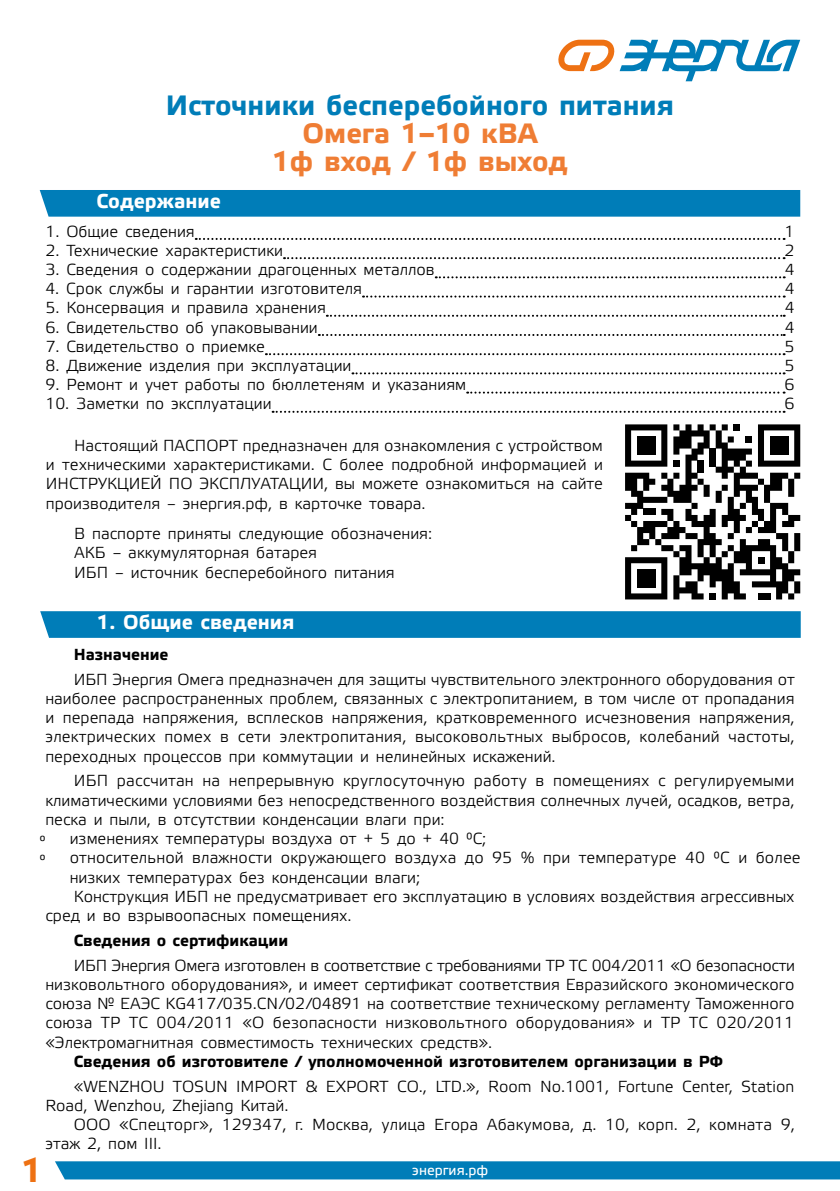
<style>
.page{position:relative;width:840px;height:1191px;background:#fff}
.page>*{position:absolute;margin:0;border:0;box-sizing:border-box;transform-origin:0 0}
.t1{font:700 34px "Etelka Text Pro";color:#ee7113}
.t2{font:700 28px "Etelka Text Pro";color:#007db8}
.t3{font:700 28px/28px "Etelka Text Pro";color:#ef7d34;text-align:center}
.t4{font:700 20px "Etelka Text Pro";color:#fff}
.t5{font:16px/19.2px "Etelka Light Pro";color:#000;text-align:justify}
.t6{font:700 16px "Etelka Text Pro";color:#000}
.t7{font:14px "Etelka Text Pro";color:#fff}
</style>
<div class="page">
<div style="left:55px;top:1161px;width:784px;height:18px;background:#007db8"></div>
<svg style="left:558px;top:40px;width:241px;height:41px"></svg>
<div style="left:40px;top:190px;width:759px;height:27px;background:#007db8"></div>
<svg style="left:196px;top:238px;width:588px;height:2px"></svg>
<svg style="left:284px;top:257px;width:500px;height:2px"></svg>
<svg style="left:435px;top:276px;width:349px;height:2px"></svg>
<svg style="left:363px;top:295px;width:421px;height:2px"></svg>
<svg style="left:326px;top:315px;width:458px;height:2px"></svg>
<svg style="left:318px;top:334px;width:466px;height:2px"></svg>
<svg style="left:266px;top:353px;width:518px;height:2px"></svg>
<svg style="left:352px;top:372px;width:432px;height:2px"></svg>
<svg style="left:467px;top:391px;width:317px;height:2px"></svg>
<svg style="left:272px;top:411px;width:512px;height:2px"></svg>
<svg style="left:40px;top:611px;width:760px;height:27px;background:#057fb9"></svg>
<svg style="left:625px;top:424px;width:174px;height:175px"></svg>
<div style="left:757px;top:593px;width:12px;height:6px;background:#000"></div>
<h2 class="t2" style="left:166px;top:90px;width:509px">Источники бесперебойного питания</h2>
<h2 class="t3" style="left:272px;top:121px;width:297px">Омега 1–10 кВА<br>1ф вход / 1ф выход</h2>
<p class="t4" style="left:96px;top:190px;width:126px">Содержание</p>
<p class="t5" style="left:45px;top:222px;width:151px">1. Общие сведения</p>
<p class="t5" style="left:784px;top:222px;width:11px">1</p>
<p class="t5" style="left:45px;top:242px;width:239px">2. Технические характеристики</p>
<p class="t5" style="left:784px;top:242px;width:11px">2</p>
<p class="t5" style="left:45px;top:261px;width:390px">3. Сведения о содержании драгоценных металлов</p>
<p class="t5" style="left:784px;top:261px;width:11px">4</p>
<p class="t5" style="left:45px;top:280px;width:318px">4. Срок службы и гарантии изготовителя</p>
<p class="t5" style="left:784px;top:280px;width:11px">4</p>
<p class="t5" style="left:45px;top:299px;width:282px">5. Консервация и правила хранения</p>
<p class="t5" style="left:784px;top:299px;width:11px">4</p>
<p class="t5" style="left:45px;top:318px;width:274px">6. Свидетельство об упаковывании</p>
<p class="t5" style="left:784px;top:318px;width:11px">4</p>
<p class="t5" style="left:45px;top:338px;width:221px">7. Свидетельство о приемке</p>
<p class="t5" style="left:784px;top:338px;width:11px">5</p>
<p class="t5" style="left:45px;top:357px;width:307px">8. Движение изделия при эксплуатации</p>
<p class="t5" style="left:784px;top:357px;width:11px">5</p>
<p class="t5" style="left:45px;top:376px;width:422px">9. Ремонт и учет работы по бюллетеням и указаниям</p>
<p class="t5" style="left:784px;top:376px;width:11px">6</p>
<p class="t5" style="left:45px;top:395px;width:227px">10. Заметки по эксплуатации</p>
<p class="t5" style="left:784px;top:395px;width:11px">6</p>
<p class="t5" style="left:46px;top:437px;width:558px;text-indent:28px">Настоящий ПАСПОРТ предназначен для ознакомления с устройством и техническими характеристиками. С более подробной информацией и ИНСТРУКЦИЕЙ ПО ЭКСПЛУАТАЦИИ, вы можете ознакомиться на сайте производителя – энергия.рф, в карточке товара.</p>
<p class="t5" style="left:74px;top:525px;width:359px;text-align:left">В паспорте приняты следующие обозначения:<br>АКБ – аккумуляторная батарея<br>ИБП – источник бесперебойного питания</p>
<p class="t4" style="left:97px;top:611px;width:199px">1. Общие сведения</p>
<p class="t6" style="left:74px;top:645px;width:96px">Назначение</p>
<p class="t5" style="left:45px;top:670px;width:750px;text-indent:28px">ИБП Энергия Омега предназначен для защиты чувствительного электронного оборудования от наиболее распространенных проблем, связанных с электропитанием, в том числе от пропадания и перепада напряжения, всплесков напряжения, кратковременного исчезновения напряжения, электрических помех в сети электропитания, высоковольтных выбросов, колебаний частоты, переходных процессов при коммутации и нелинейных искажений.</p>
<p class="t5" style="left:74px;top:772px;width:721px">ИБП рассчитан на непрерывную круглосуточную работу в помещениях с регулируемыми</p>
<p class="t5" style="left:45px;top:791px;width:750px">климатическими условиями без непосредственного воздействия солнечных лучей, осадков, ветра,</p>
<p class="t5" style="left:45px;top:811px;width:400px">песка и пыли, в отсутствии конденсации влаги при:</p>
<p class="t5" style="left:70px;top:830px;width:418px">изменениях температуры воздуха от + 5 до + 40 °С;</p>
<p class="t5" style="left:70px;top:849px;width:732px">относительной влажности окружающего воздуха до 95 % при температуре 40 °С и более</p>
<p class="t5" style="left:70px;top:868px;width:351px">низких температурах без конденсации влаги;</p>
<p class="t5" style="left:74px;top:887px;width:722px">Конструкция ИБП не предусматривает его эксплуатацию в условиях воздействия агрессивных</p>
<p class="t5" style="left:45px;top:907px;width:308px">сред и во взрывоопасных помещениях.</p>
<p class="t6" style="left:74px;top:931px;width:216px">Сведения о сертификации</p>
<p class="t5" style="left:45px;top:956px;width:750px;text-indent:28px">ИБП Энергия Омега изготовлен в соответствие с требованиями ТР ТС 004/2011 «О безопасности низковольтного оборудования», и имеет сертификат соответствия Евразийского экономического союза № ЕАЭС KG417/035.CN/02/04891 на соответствие техническому регламенту Таможенного союза ТР ТС 004/2011 «О безопасности низковольтного оборудования» и ТР ТС 020/2011 «Электромагнитная совместимость технических средств».</p>
<p class="t6" style="left:74px;top:1052px;width:650px">Сведения об изготовителе / уполномоченной изготовителем организации в РФ</p>
<p class="t5" style="left:45px;top:1077px;width:750px;text-indent:28px">«WENZHOU TOSUN IMPORT &amp; EXPORT CO., LTD.», Room No.1001, Fortune Center, Station<br>Road, Wenzhou, Zhejiang Китай.</p>
<p class="t5" style="left:45px;top:1115px;width:750px;text-indent:28px">ООО «Спецторг», 129347, г. Москва, улица Егора Абакумова, д. 10, корп. 2, комната 9, этаж 2, пом III.</p>
<h1 class="t1" style="left:21px;top:1151px;width:23px">1</h1>
<p class="t7" style="left:412px;top:1163px;width:78px">энергия.рф</p>
</div>
